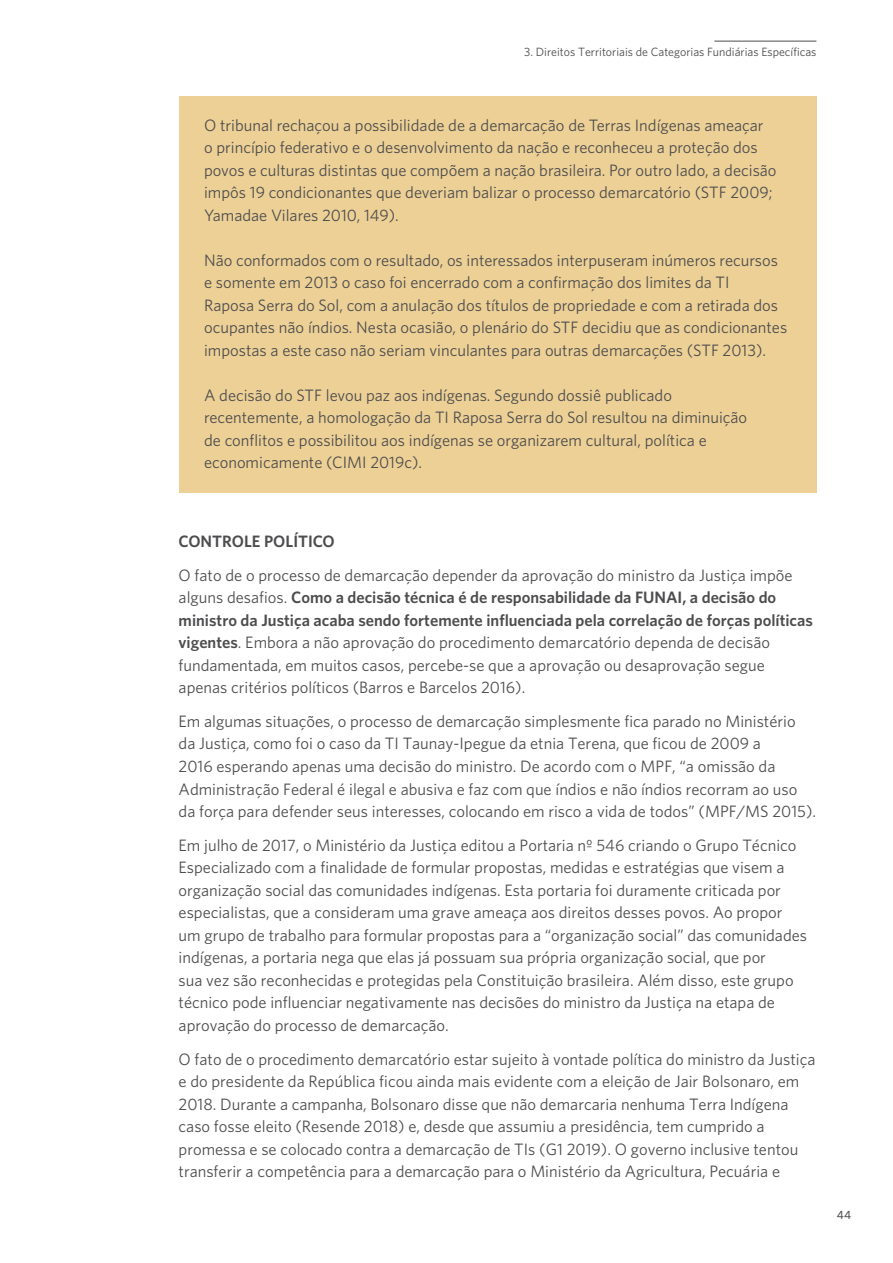
<style>
.page{position:relative;width:893px;height:1263px;background:#fff}
.page>*{position:absolute;margin:0;border:0;box-sizing:border-box;transform-origin:0 0}
.t1{font:16.5px/22.5px "Whitney";color:#4d4d4f}
.t2{font:600 16.5px "Whitney";color:#4d4d4f}
.t3{font:12px "Whitney";color:#4d4d4f}
.t4{font:500 12px "Whitney";color:#4d4d4f}
.s1{font-weight:600}
</style>
<div class="page">
<hr style="left:714px;top:41px;width:102px;height:1px;background:#4d4d4f">
<div style="left:179px;top:96px;width:637px;height:397px;background:#edd095"></div>
<p class="t3" style="left:524px;top:44px;width:294px">3. Direitos Territoriais de Categorias Fundiárias Específicas</p>
<p class="t1" style="left:204px;top:113px;width:574px">O tribunal rechaçou a possibilidade de a demarcação de Terras Indígenas ameaçar<br>o princípio federativo e o desenvolvimento da nação e reconheceu a proteção dos povos e culturas distintas que compõem a nação brasileira. Por outro lado, a decisão impôs 19 condicionantes que deveriam balizar o processo demarcatório (STF 2009; Yamadae Vilares 2010, 149).</p>
<p class="t1" style="left:204px;top:248px;width:585px">Não conformados com o resultado, os interessados interpuseram inúmeros recursos e somente em 2013 o caso foi encerrado com a confirmação dos limites da TI<br>Raposa Serra do Sol, com a anulação dos títulos de propriedade e com a retirada dos ocupantes não índios. Nesta ocasião, o plenário do STF decidiu que as condicionantes impostas a este caso não seriam vinculantes para outras demarcações (STF 2013).</p>
<p class="t1" style="left:204px;top:383px;width:545px">A decisão do STF levou paz aos indígenas. Segundo dossiê publicado recentemente, a homologação da TI Raposa Serra do Sol resultou na diminuição de conflitos e possibilitou aos indígenas se organizarem cultural, política e economicamente (CIMI 2019c).</p>
<p class="t2" style="left:179px;top:530px;width:158px">CONTROLE POLÍTICO</p>
<p class="t1" style="left:179px;top:563px;width:636px">O fato de o processo de demarcação depender da aprovação do ministro da Justiça impõe alguns desafios. <span class="s1">Como a decisão técnica é de responsabilidade da FUNAI, a decisão do ministro da Justiça acaba sendo fortemente influenciada pela correlação de forças políticas vigentes</span>. Embora a não aprovação do procedimento demarcatório dependa de decisão fundamentada, em muitos casos, percebe-se que a aprovação ou desaprovação segue apenas critérios políticos (Barros e Barcelos 2016).</p>
<p class="t1" style="left:179px;top:710px;width:639px">Em algumas situações, o processo de demarcação simplesmente fica parado no Ministério da Justiça, como foi o caso da TI Taunay-Ipegue da etnia Terena, que ficou de 2009 a<br>2016 esperando apenas uma decisão do ministro. De acordo com o MPF, “a omissão da Administração Federal é ilegal e abusiva e faz com que índios e não índios recorram ao uso da força para defender seus interesses, colocando em risco a vida de todos” (MPF/MS 2015).</p>
<p class="t1" style="left:179px;top:833px;width:630px">Em julho de 2017, o Ministério da Justiça editou a Portaria nº 546 criando o Grupo Técnico Especializado com a finalidade de formular propostas, medidas e estratégias que visem a organização social das comunidades indígenas. Esta portaria foi duramente criticada por especialistas, que a consideram uma grave ameaça aos direitos desses povos. Ao propor um grupo de trabalho para formular propostas para a “organização social” das comunidades indígenas, a portaria nega que elas já possuam sua própria organização social, que por<br>sua vez são reconhecidas e protegidas pela Constituição brasileira. Além disso, este grupo técnico pode influenciar negativamente nas decisões do ministro da Justiça na etapa de aprovação do processo de demarcação.</p>
<p class="t1" style="left:179px;top:1047px;width:638px">O fato de o procedimento demarcatório estar sujeito à vontade política do ministro da Justiça e do presidente da República ficou ainda mais evidente com a eleição de Jair Bolsonaro, em 2018. Durante a campanha, Bolsonaro disse que não demarcaria nenhuma Terra Indígena caso fosse eleito (Resende 2018) e, desde que assumiu a presidência, tem cumprido a promessa e se colocado contra a demarcação de TIs (G1 2019). O governo inclusive tentou transferir a competência para a demarcação para o Ministério da Agricultura, Pecuária e</p>
<p class="t4" style="left:837px;top:1207px;width:16px">44</p>
</div>
